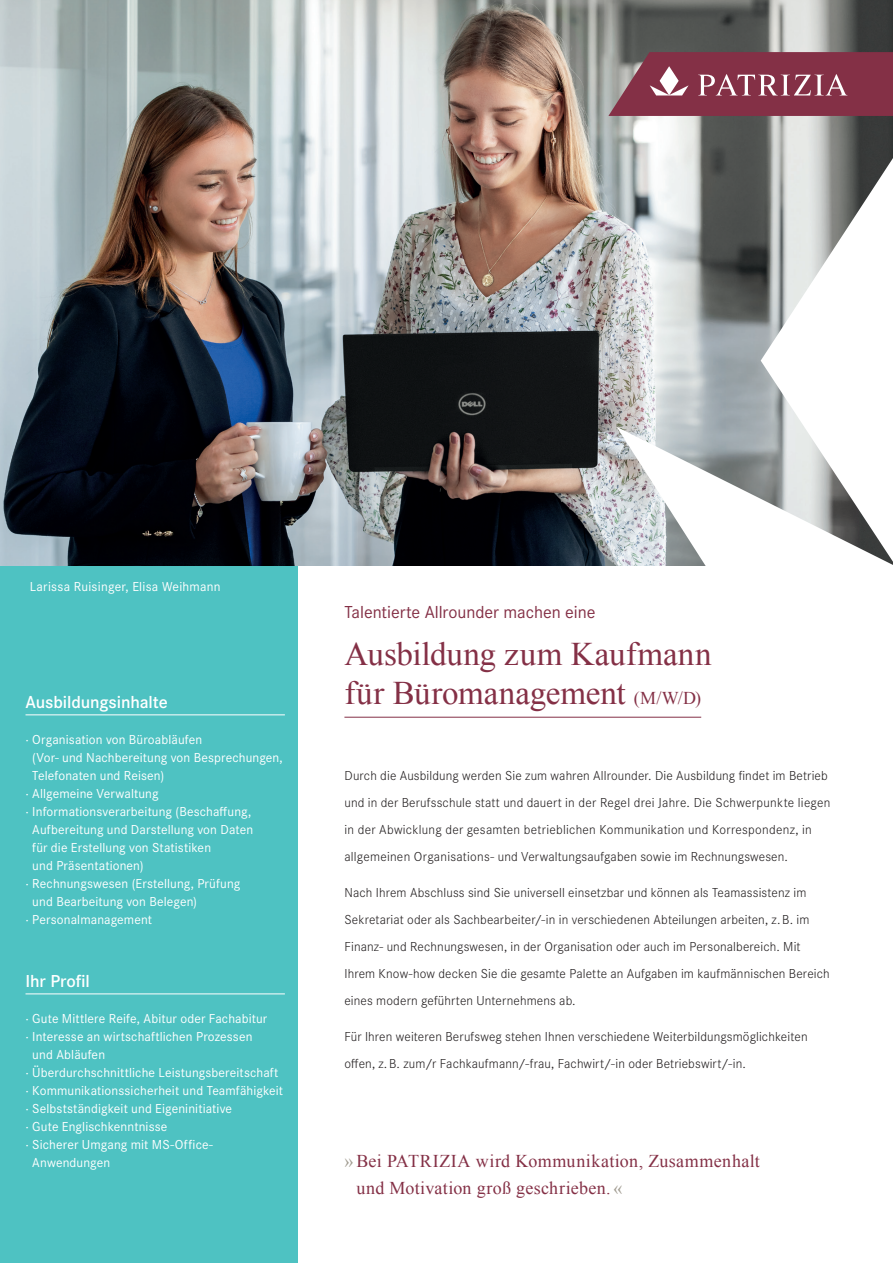
<style>
.page{position:relative;width:893px;height:1263px;background:#fff}
.page>*{position:absolute;margin:0;border:0;box-sizing:border-box;transform-origin:0 0}
.t1{font:33px/39px "Times New Roman";color:#843046}
.t2{font:18px/27px "Times New Roman";letter-spacing:.02em;color:#843046}
.t3{font:18px "Corporate S";letter-spacing:-.005em;color:#843046}
.t4{font:600 18px "Corporate S";letter-spacing:-.005em;color:#fff}
.t5{font:300 13.5px/27px "Corporate S";letter-spacing:.01em;color:#231f20}
.t6{font:13.5px "Corporate S";letter-spacing:.01em;color:#fff}
.s1{font-size:18px}
.s2{color:#a19c91}
</style>
<div class="page">
<div style="left:0;top:546px;width:298px;height:717px;background:#4ec2c2"></div>
<hr style="left:344px;top:717px;width:357px;height:1px;background:#843046">
<img style="left:0;top:0;width:893px;height:566px">
<hr style="left:26px;top:714px;width:259px;height:1px;background:#fff">
<hr style="left:26px;top:993px;width:259px;height:1px;background:#fff">
<svg style="left:608px;top:52px;width:285px;height:64px;background:#8d4658"></svg>
<svg style="left:617px;top:148px;width:276px;height:418px"></svg>
<p class="t6" style="left:30px;top:579px;width:192px">Larissa Ruisinger, Elisa Weihmann</p>
<h2 class="t4" style="left:26px;top:692px;width:144px">Ausbildungsinhalte</h2>
<p class="t6" style="left:26px;top:732px;width:178px">· Organisation von Büroabläufen</p>
<p class="t6" style="left:32px;top:750px;width:252px">(Vor- und Nachbereitung von Besprechungen,</p>
<p class="t6" style="left:32px;top:768px;width:133px">Telefonaten und Reisen)</p>
<p class="t6" style="left:26px;top:786px;width:135px">· Allgemeine Verwaltung</p>
<p class="t6" style="left:26px;top:804px;width:227px">· Informationsverarbeitung (Beschaffung,</p>
<p class="t6" style="left:32px;top:822px;width:222px">Aufbereitung und Darstellung von Daten</p>
<p class="t6" style="left:32px;top:840px;width:180px">für die Erstellung von Statistiken</p>
<p class="t6" style="left:32px;top:858px;width:113px">und Präsentationen)</p>
<p class="t6" style="left:26px;top:876px;width:216px">· Rechnungswesen (Erstellung, Prüfung</p>
<p class="t6" style="left:32px;top:894px;width:166px">und Bearbeitung von Belegen)</p>
<p class="t6" style="left:26px;top:912px;width:128px">· Personalmanagement</p>
<h2 class="t4" style="left:26px;top:971px;width:66px">Ihr Profil</h2>
<p class="t6" style="left:26px;top:1011px;width:243px">· Gute Mittlere Reife, Abitur oder Fachabitur</p>
<p class="t6" style="left:26px;top:1029px;width:229px">· Interesse an wirtschaftlichen Prozessen</p>
<p class="t6" style="left:32px;top:1047px;width:74px">und Abläufen</p>
<p class="t6" style="left:26px;top:1065px;width:255px">· Überdurchschnittliche Leistungsbereitschaft</p>
<p class="t6" style="left:26px;top:1083px;width:259px">· Kommunikationssicherheit und Teamfähigkeit</p>
<p class="t6" style="left:26px;top:1101px;width:208px">· Selbstständigkeit und Eigeninitiative</p>
<p class="t6" style="left:26px;top:1119px;width:143px">· Gute Englischkenntnisse</p>
<p class="t6" style="left:26px;top:1137px;width:189px">· Sicherer Umgang mit MS-Office-</p>
<p class="t6" style="left:32px;top:1155px;width:79px">Anwendungen</p>
<h2 class="t3" style="left:344px;top:602px;width:253px">Talentierte Allrounder machen eine</h2>
<h1 class="t1" style="left:344px;top:634px;width:369px">Ausbildung zum Kaufmann für Büromanagement <span class="s1">(M/W/D)</span></h1>
<p class="t5" style="left:344px;top:762px;width:487px">Durch die Ausbildung werden Sie zum wahren Allrounder. Die Ausbildung findet im Betrieb und in der Berufsschule statt und dauert in der Regel drei Jahre. Die Schwerpunkte liegen in der Abwicklung der gesamten betrieblichen Kommunikation und Korrespondenz, in allgemeinen Organisations- und Verwaltungsaufgaben sowie im Rechnungswesen.</p>
<p class="t5" style="left:344px;top:879px;width:487px">Nach Ihrem Abschluss sind Sie universell einsetzbar und können als Teamassistenz im Sekretariat oder als Sachbearbeiter/-in in verschiedenen Abteilungen arbeiten, z.B. im Finanz- und Rechnungswesen, in der Organisation oder auch im Personalbereich. Mit Ihrem Know-how decken Sie die gesamte Palette an Aufgaben im kaufmännischen Bereich eines modern geführten Unternehmens ab.</p>
<p class="t5" style="left:344px;top:1023px;width:465px">Für Ihren weiteren Berufsweg stehen Ihnen verschiedene Weiterbildungsmöglichkeiten offen, z.B. zum/r Fachkaufmann/-frau, Fachwirt/-in oder Betriebswirt/-in.</p>
<h2 class="t2" style="left:356px;top:1147px;width:405px;text-indent:-12px"><span class="s2">»</span> Bei PATRIZIA wird Kommunikation, Zusammenhalt und Motivation groß geschrieben. <span class="s2">«</span></h2>
</div>
